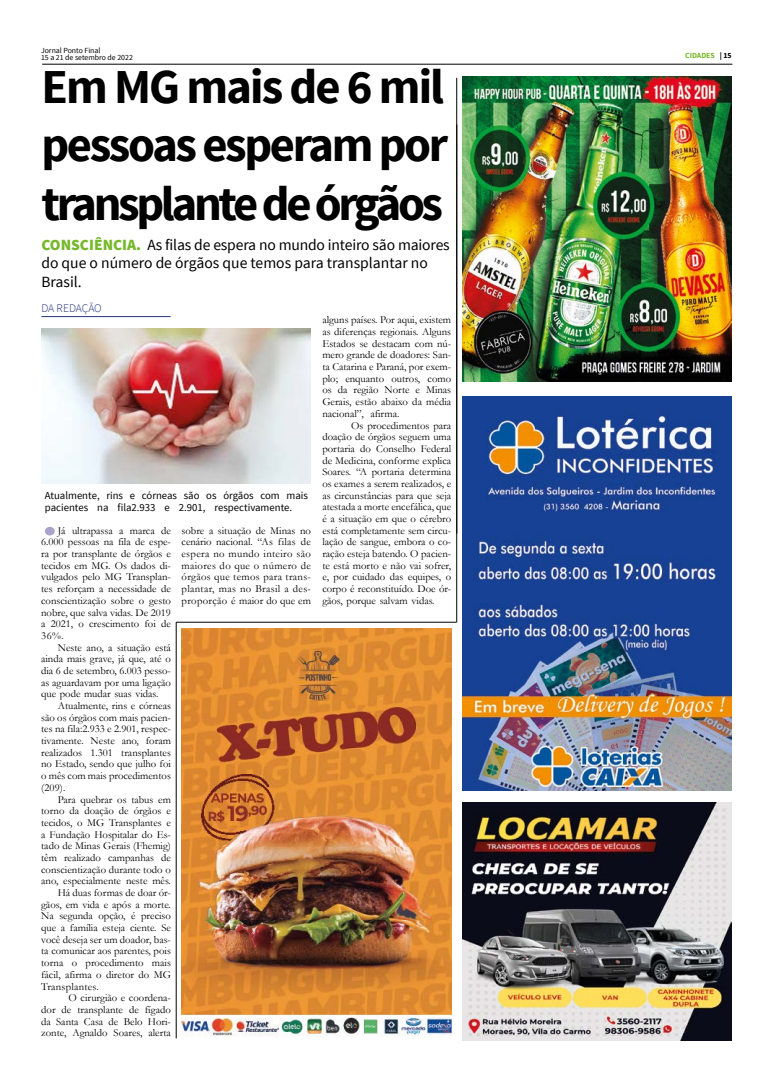
<style>
.page{position:relative;width:766px;height:1078px;background:#fff}
.page>*{position:absolute;margin:0;border:0;box-sizing:border-box;transform-origin:0 0}
.t1{font:700 48.7px/58.4px "Source Sans Pro";letter-spacing:-.05em;color:#000;text-align:justify}
.t2{font:15.6px/18.7px "Source Sans Pro";letter-spacing:-.01em;color:#000}
.t3{font:300 11.7px "Source Sans Pro";letter-spacing:-.01em;color:#283583}
.t4{font:10.7px/11.7px "Garamond";color:#000;text-align:justify}
.t5{font:10.7px/12.8px "Source Sans Pro";color:#000}
.t6{font:10.7px "Garamond";letter-spacing:.025em;color:#000}
.t7{font:7.8px/7.8px "Source Sans Pro";color:#000}
.t8{font:700 7.8px "Source Sans Pro";color:#76b82a}
.s1{font-weight:900;color:#76b82a}
.s2{color:#000}
</style>
<div class="page">
<img style="left:462px;top:396px;width:269px;height:394px">
<hr style="left:456px;top:78px;width:1px;height:544px;background:#000">
<img style="left:462px;top:802px;width:269px;height:238px">
<img style="left:462px;top:77px;width:269px;height:304px">
<img style="left:182px;top:628px;width:269px;height:410px">
<hr style="left:176px;top:622px;width:280px;height:1px;background:#000">
<hr style="left:176px;top:622px;width:1px;height:416px;background:#000">
<hr style="left:41px;top:316px;width:129px;height:1px;background:#283583">
<div style="left:45px;top:526px;width:10px;height:9px;background:#a7a3cc;border-radius:50%"></div>
<img style="left:41px;top:328px;width:270px;height:155px">
<hr style="left:42px;top:64px;width:690px;height:1px;background:#000">
<p class="t7" style="left:41px;top:46px;width:93px">Jornal Ponto Final<br>15 a 21 de setembro de 2022</p>
<h1 class="t1" style="left:41px;top:59px;width:408px">Em MG mais de 6 mil pessoas esperam por transplante de órgãos</h1>
<h2 class="t2" style="left:41px;top:235px;width:410px"><span class="s1">CONSCIÊNCIA.</span> As filas de espera no mundo inteiro são maiores do que o número de órgãos que temos para transplantar no<br>Brasil.</h2>
<p class="t3" style="left:41px;top:300px;width:62px">DA REDAÇÃO</p>
<p class="t5" style="left:45px;top:488px;width:264px">Atualmente, rins e córneas são os órgãos com mais pacientes na fila2.933 e 2.901, respectivamente.</p>
<p class="t4" style="left:41px;top:524px;width:131px;text-indent:17px">Já ultrapassa a marca de 6.000 pessoas na fila de espe&shy;ra por transplante de órgãos e tecidos em MG. Os dados di&shy;vulgados pelo MG Transplan&shy;tes reforçam a necessidade de conscientização sobre o gesto nobre, que salva vidas. De 2019 a 2021, o crescimento foi de 36%.</p>
<p class="t4" style="left:41px;top:641px;width:131px;text-indent:17px">Neste ano, a situação está ainda mais grave, já que, até o dia 6 de setembro, 6.003 pesso&shy;as aguardavam por uma ligação que pode mudar suas vidas.</p>
<p class="t4" style="left:41px;top:699px;width:131px;text-indent:17px">Atualmente, rins e córneas são os órgãos com mais pacien&shy;tes na fila:2.933 e 2.901, respec&shy;tivamente. Neste ano, foram realizados 1.301 transplantes no Estado, sendo que julho foi o mês com mais procedimentos (209).</p>
<p class="t4" style="left:58px;top:792px;width:115px">Para quebrar os tabus em</p>
<p class="t4" style="left:41px;top:804px;width:131px">torno da doação de órgãos e</p>
<p class="t4" style="left:41px;top:816px;width:131px">tecidos, o MG Transplantes e</p>
<p class="t4" style="left:41px;top:827px;width:131px">a Fundação Hospitalar do Es-</p>
<p class="t4" style="left:41px;top:839px;width:131px">tado de Minas Gerais (Fhemig)</p>
<p class="t4" style="left:41px;top:851px;width:131px">têm realizado campanhas de</p>
<p class="t4" style="left:41px;top:863px;width:131px">conscientização durante todo o</p>
<p class="t4" style="left:41px;top:874px;width:131px">ano, especialmente neste mês.</p>
<p class="t4" style="left:58px;top:886px;width:115px">Há duas formas de doar ór-</p>
<p class="t4" style="left:41px;top:898px;width:131px">gãos, em vida e após a morte.</p>
<p class="t4" style="left:41px;top:909px;width:131px">Na segunda opção, é preciso</p>
<p class="t4" style="left:41px;top:921px;width:131px">que a família esteja ciente. Se</p>
<p class="t4" style="left:41px;top:933px;width:131px">você deseja ser um doador, bas-</p>
<p class="t4" style="left:41px;top:944px;width:131px">ta comunicar aos parentes, pois</p>
<p class="t4" style="left:41px;top:956px;width:131px">torna o procedimento mais</p>
<p class="t4" style="left:41px;top:968px;width:131px">fácil, afirma o diretor do MG</p>
<p class="t6" style="left:41px;top:978px;width:59px">Transplantes.</p>
<p class="t4" style="left:69px;top:991px;width:104px">O cirurgião e coordena-</p>
<p class="t4" style="left:41px;top:1003px;width:131px">dor de transplante de fígado</p>
<p class="t4" style="left:41px;top:1014px;width:131px">da Santa Casa de Belo Hori-</p>
<p class="t4" style="left:41px;top:1026px;width:131px">zonte, Agnaldo Soares, alerta</p>
<p class="t4" style="left:181px;top:524px;width:131px">sobre a situação de Minas no cenário nacional. “As filas de espera no mundo inteiro são maiores do que o número de órgãos que temos para trans&shy;plantar, mas no Brasil a des&shy;proporção é maior do que em</p>
<p class="t4" style="left:322px;top:314px;width:130px">alguns países. Por aqui, existem as diferenças regionais. Alguns Estados se destacam com nú&shy;mero grande de doadores: San&shy;ta Catarina e Paraná, por exem&shy;plo; enquanto outros, como os da região Norte e Minas Gerais, estão abaixo da média nacional”, afirma.</p>
<p class="t4" style="left:322px;top:419px;width:130px;text-indent:29px">Os procedimentos para doação de órgãos seguem uma portaria do Conselho Federal de Medicina, conforme explica Soares. “A portaria determina os exames a serem realizados, e as circunstâncias para que seja atestada a morte encefálica, que é a situação em que o cérebro está completamente sem circu&shy;lação de sangue, embora o co&shy;ração esteja batendo. O pacien&shy;te está morto e não vai sofrer, e, por cuidado das equipes, o corpo é reconstituído. Doe ór&shy;gãos, porque salvam vidas.</p>
<p class="t8" style="left:685px;top:50px;width:48px">CIDADES <span class="s2">| 15</span></p>
</div>
